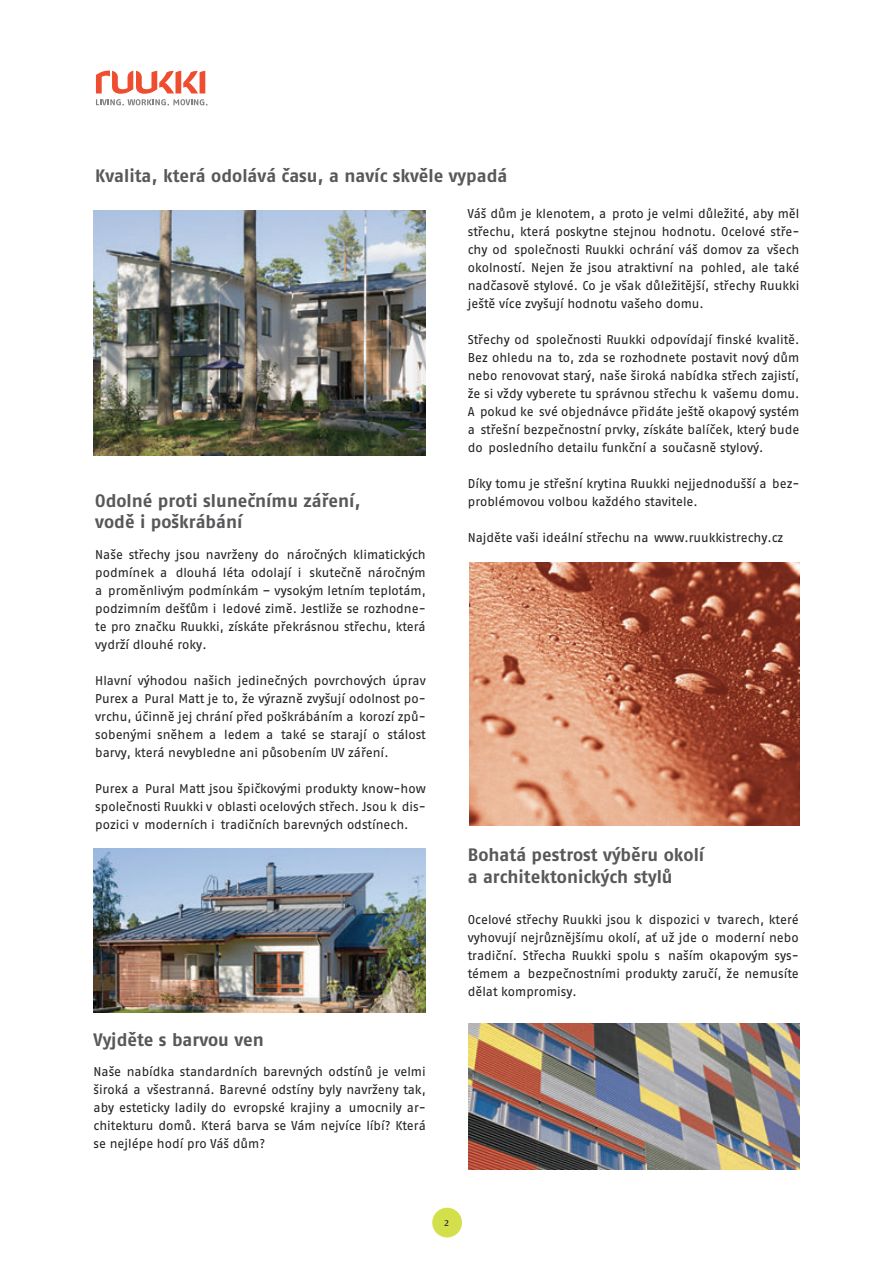
<style>
.page{position:relative;width:893px;height:1263px;background:#fff}
.page>*{position:absolute;margin:0;border:0;box-sizing:border-box;transform-origin:0 0}
.t1{font:700 18px/21.6px "Fago No Tf";color:#57585a}
.t2{font:12.75px/18px "Fago Ex Tf";color:#231f20;text-align:justify;scale:.9 1}
.t3{font:12px "Eidetic Modern OT";color:#231f20}
</style>
<div class="page">
<div style="left:432px;top:1208px;width:30px;height:29px;background:#d4df4c;border-radius:50%"></div>
<svg style="left:96px;top:71px;width:112px;height:35px"></svg>
<img style="left:94px;top:211px;width:332px;height:244px">
<img style="left:469px;top:563px;width:330px;height:262px">
<img style="left:468px;top:1023px;width:331px;height:146px">
<img style="left:94px;top:848px;width:331px;height:165px">
<h1 class="t1" style="left:95px;top:166px;width:414px">Kvalita, která odolává času, a navíc skvěle vypadá</h1>
<p class="t2" style="left:468px;top:206px;width:370px">Váš dům je klenotem, a proto je velmi důležité, aby měl střechu, která poskytne stejnou hodnotu. Ocelové stře&shy;chy od společnosti Ruukki ochrání váš domov za všech okolností. Nejen že jsou atraktivní na pohled, ale také nadčasově stylové. Co je však důležitější, střechy Ruukki ještě více zvyšují hodnotu vašeho domu.</p>
<p class="t2" style="left:468px;top:332px;width:370px">Střechy od společnosti Ruukki odpovídají finské kvalitě.<br>Bez ohledu na to, zda se rozhodnete postavit nový dům nebo renovovat starý, naše široká nabídka střech zajistí, že si vždy vyberete tu správnou střechu k vašemu domu.<br>A pokud ke své objednávce přidáte ještě okapový systém a střešní bezpečnostní prvky, získáte balíček, který bude do posledního detailu funkční a současně stylový.</p>
<p class="t2" style="left:468px;top:476px;width:370px">Díky tomu je střešní krytina Ruukki nejjednodušší a bez&shy;problémovou volbou každého stavitele.</p>
<p class="t2" style="left:468px;top:530px;width:352px">Najděte vaši ideální střechu na www.ruukkistrechy.cz</p>
<p class="t2" style="left:95px;top:546px;width:369px">Naše střechy jsou navrženy do náročných klimatických podmínek a dlouhá léta odolají i skutečně náročným a proměnlivým podmínkám – vysokým letním teplotám, podzimním dešťům i ledové zimě. Jestliže se rozhodne&shy;te pro značku Ruukki, získáte překrásnou střechu, která vydrží dlouhé roky.</p>
<p class="t2" style="left:95px;top:672px;width:369px">Hlavní výhodou našich jedinečných povrchových úprav Purex a Pural Matt je to, že výrazně zvyšují odolnost po&shy;vrchu, účinně jej chrání před poškrábáním a korozí způ&shy;sobenými sněhem a ledem a také se starají o stálost barvy, která nevybledne ani působením UV záření.</p>
<p class="t2" style="left:95px;top:780px;width:369px">Purex a Pural Matt jsou špičkovými produkty know-how společnosti Ruukki v oblasti ocelových střech. Jsou k dis&shy;pozici v moderních i tradičních barevných odstínech.</p>
<h1 class="t1" style="left:95px;top:491px;width:267px">Odolné proti slunečnímu záření, vodě i poškrábání</h1>
<h1 class="t1" style="left:468px;top:845px;width:238px">Bohatá pestrost výběru okolí a architektonických stylů</h1>
<h1 class="t1" style="left:94px;top:1030px;width:172px">Vyjděte s barvou ven</h1>
<p class="t2" style="left:94px;top:1063px;width:371px">Naše nabídka standardních barevných odstínů je velmi široká a všestranná. Barevné odstíny byly navrženy tak, aby esteticky ladily do evropské krajiny a umocnily ar&shy;chitekturu domů. Která barva se Vám nejvíce líbí? Která se nejlépe hodí pro Váš dům?</p>
<p class="t2" style="left:468px;top:911px;width:369px">Ocelové střechy Ruukki jsou k dispozici v tvarech, které vyhovují nejrůznějšímu okolí, ať už jde o moderní nebo tradiční. Střecha Ruukki spolu s naším okapovým sys&shy;témem a bezpečnostními produkty zaručí, že nemusíte dělat kompromisy.</p>
<p class="t3" style="left:444px;top:1218px;width:7px">2</p>
</div>
